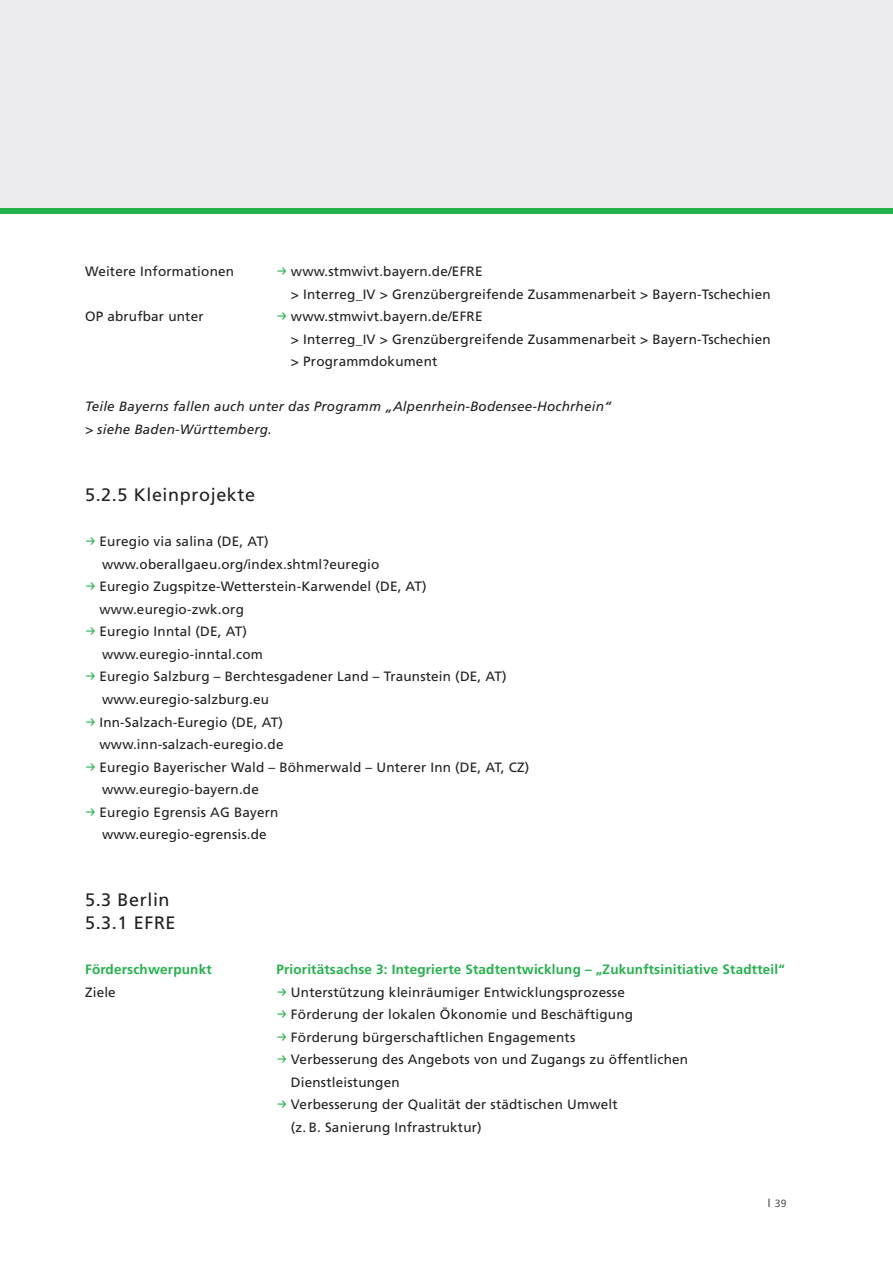
<style>
.page{position:relative;width:893px;height:1263px;background:#fff}
.page>*{position:absolute;margin:0;border:0;box-sizing:border-box;transform-origin:0 0}
.t1{font:18px/22.5px "Frutiger LT";letter-spacing:.035em;color:#231f20}
.t2{font:13.5px/22.5px "Frutiger LT";letter-spacing:.015em;color:#231f20}
.t3{font:italic 13.5px/22.5px "Frutiger LT";letter-spacing:.015em;color:#231f20}
.t4{font:700 13.5px "Frutiger LT";letter-spacing:.015em;color:#23b24b}
.t5{font:10.5px "Frutiger LT";color:#57585a}
.s1{font-family:"Fago No Regular Expert";color:#23b24b}
.s2{font-size:12px}
</style>
<div class="page">
<div style="left:0;top:0;width:893px;height:208px;background:#ececee"></div>
<div style="left:0;top:208px;width:893px;height:6px;background:#23b24b"></div>
<p class="t2" style="left:85px;top:261px;width:151px">Weitere Informationen</p>
<p class="t2" style="left:291px;top:261px;width:481px;text-indent:-15px"><span class="s1">p</span> www.stmwivt.bayern.de/EFRE<br>&gt; Interreg_IV &gt; Grenzübergreifende Zusammenarbeit &gt; Bayern-Tschechien</p>
<p class="t2" style="left:85px;top:306px;width:120px">OP abrufbar unter</p>
<p class="t2" style="left:291px;top:306px;width:481px;text-indent:-15px"><span class="s1">p</span> www.stmwivt.bayern.de/EFRE<br>&gt; Interreg_IV &gt; Grenzübergreifende Zusammenarbeit &gt; Bayern-Tschechien &gt; Programmdokument</p>
<p class="t3" style="left:85px;top:396px;width:528px">Teile Bayerns fallen auch unter das Programm „Alpenrhein-Bodensee-Hochrhein“ &gt; siehe Baden-Württemberg.</p>
<h1 class="t1" style="left:85px;top:485px;width:172px">5.2.5 Kleinprojekte</h1>
<p class="t2" style="left:85px;top:531px;width:185px"><span class="s1">p</span> Euregio via salina (DE, AT)</p>
<p class="t2" style="left:102px;top:554px;width:279px">www.oberallgaeu.org/index.shtml?euregio</p>
<p class="t2" style="left:85px;top:576px;width:343px"><span class="s1">p</span> Euregio Zugspitze-Wetterstein-Karwendel (DE, AT)</p>
<p class="t2" style="left:99px;top:599px;width:146px">www.euregio-zwk.org</p>
<p class="t2" style="left:85px;top:622px;width:163px"><span class="s1">p</span> Euregio Inntal (DE, AT)</p>
<p class="t2" style="left:102px;top:644px;width:162px">www.euregio-inntal.com</p>
<p class="t2" style="left:85px;top:667px;width:423px"><span class="s1">p</span> Euregio Salzburg – Berchtesgadener Land – Traunstein (DE, AT)</p>
<p class="t2" style="left:102px;top:689px;width:168px">www.euregio-salzburg.eu</p>
<p class="t2" style="left:85px;top:712px;width:199px"><span class="s1">p</span> Inn-Salzach-Euregio (DE, AT)</p>
<p class="t2" style="left:99px;top:734px;width:186px">www.inn-salzach-euregio.de</p>
<p class="t2" style="left:85px;top:757px;width:446px"><span class="s1">p</span> Euregio Bayerischer Wald – Böhmerwald – Unterer Inn (DE, AT, CZ)</p>
<p class="t2" style="left:102px;top:779px;width:158px">www.euregio-bayern.de</p>
<p class="t2" style="left:85px;top:802px;width:195px"><span class="s1">p</span> Euregio Egrensis AG Bayern</p>
<p class="t2" style="left:102px;top:824px;width:166px">www.euregio-egrensis.de</p>
<h1 class="t1" style="left:85px;top:890px;width:92px">5.3 Berlin<br>5.3.1 EFRE</h1>
<p class="t4" style="left:85px;top:964px;width:128px">Förderschwerpunkt</p>
<p class="t4" style="left:276px;top:964px;width:510px">Prioritätsachse 3: Integrierte Stadtentwicklung – „Zukunftsinitiative Stadtteil“</p>
<p class="t2" style="left:85px;top:981px;width:32px">Ziele</p>
<p class="t2" style="left:276px;top:981px;width:350px"><span class="s1">p</span> Unterstützung kleinräumiger Entwicklungsprozesse</p>
<p class="t2" style="left:276px;top:1004px;width:358px"><span class="s1">p</span> Förderung der lokalen Ökonomie und Beschäftigung</p>
<p class="t2" style="left:276px;top:1026px;width:300px"><span class="s1">p</span> Förderung bürgerschaftlichen Engagements</p>
<p class="t2" style="left:276px;top:1049px;width:413px"><span class="s1">p</span> Verbesserung des Angebots von und Zugangs zu öffentlichen</p>
<p class="t2" style="left:291px;top:1072px;width:110px">Dienstleistungen</p>
<p class="t2" style="left:276px;top:1094px;width:343px"><span class="s1">p</span> Verbesserung der Qualität der städtischen Umwelt</p>
<p class="t2" style="left:291px;top:1117px;width:192px">(z. B. Sanierung Infrastruktur)</p>
<p class="t5" style="left:767px;top:1199px;width:21px"><span class="s2">I</span> 39</p>
</div>
